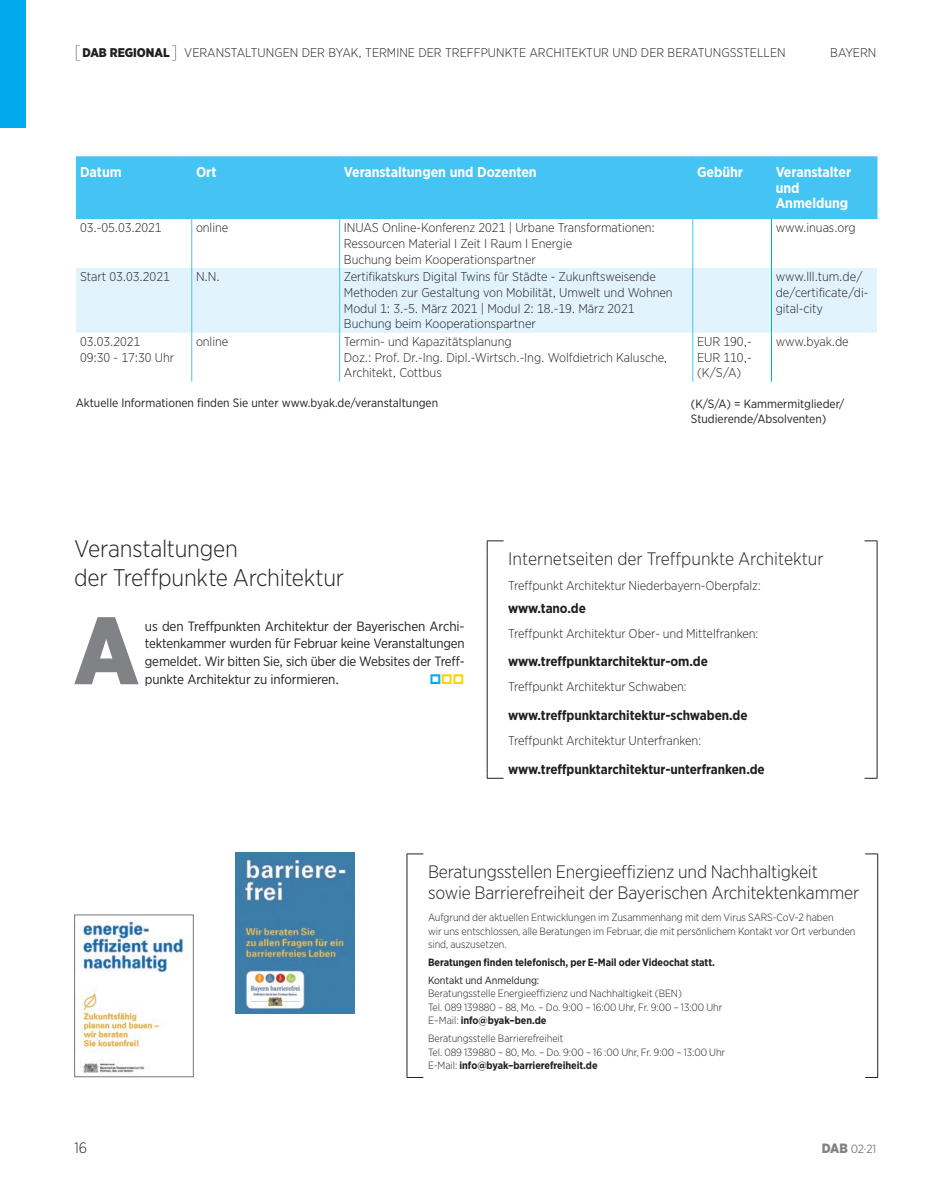
<style>
.page{position:relative;width:936px;height:1191px;background:#fff}
.page>*{position:absolute;margin:0;border:0;box-sizing:border-box;transform-origin:0 0}
.t1{font:900 95.25px "Gotham Narrow";color:#808285}
.t2{font:300 24px/28.5px "Gotham Narrow";letter-spacing:-.01em;color:#231f20}
.t3{font:300 18px/21.6px "Gotham Narrow";letter-spacing:-.01em;color:#231f20}
.t4{font:300 15px "Gotham Narrow";color:#231f20}
.t5{font:700 14.25px/15.8px "Gotham Narrow";letter-spacing:-.005em;color:#fff}
.t6{font:13.5px/17.9px "Gotham Narrow";letter-spacing:-.015em;color:#231f20;text-align:justify}
.t7{font:700 13.5px "Gotham Narrow";letter-spacing:-.005em;color:#231f20}
.t8{font:300 12.75px/15.8px "Gotham Narrow";letter-spacing:-.005em;color:#231f20}
.t9{font:300 12.6px "Gotham Narrow";color:#231f20}
.t10{font:12px/15px "Gotham Narrow";color:#231f20}
.t11{font:12px "Gotham Narrow";color:#808285}
.t12{font:300 10.5px/13.5px "Gotham Narrow";letter-spacing:-.005em;color:#231f20}
.t13{font:700 10.5px "Gotham Narrow";letter-spacing:-.005em;color:#231f20}
.t14{font:10.5px "Gotham Narrow";letter-spacing:-.005em;color:#231f20}
.s1{font-weight:100;font-size:18px}
.s2{font-weight:900}
.s3{font-weight:700}
.s4{font-weight:900;font-size:13.5px}
</style>
<div class="page">
<div style="left:76px;top:156px;width:801px;height:63px;background:#44c4f2"></div>
<div style="left:76px;top:268px;width:801px;height:65px;background:#e1f3fc"></div>
<hr style="left:191px;top:156px;width:1px;height:63px;background:#44c4f2">
<hr style="left:339px;top:156px;width:1px;height:63px;background:#44c4f2">
<hr style="left:692px;top:156px;width:1px;height:63px;background:#44c4f2">
<hr style="left:771px;top:156px;width:1px;height:63px;background:#44c4f2">
<hr style="left:191px;top:219px;width:1px;height:49px;background:#44c4f2">
<hr style="left:339px;top:219px;width:1px;height:49px;background:#44c4f2">
<hr style="left:692px;top:219px;width:1px;height:49px;background:#44c4f2">
<hr style="left:191px;top:268px;width:1px;height:65px;background:#44c4f2">
<hr style="left:339px;top:268px;width:1px;height:65px;background:#44c4f2">
<hr style="left:692px;top:268px;width:1px;height:65px;background:#44c4f2">
<hr style="left:191px;top:333px;width:1px;height:49px;background:#44c4f2">
<hr style="left:339px;top:333px;width:1px;height:49px;background:#44c4f2">
<hr style="left:692px;top:333px;width:1px;height:49px;background:#44c4f2">
<hr style="left:771px;top:219px;width:1px;height:49px;background:#00aaeb">
<hr style="left:771px;top:268px;width:1px;height:65px;background:#00aaeb">
<hr style="left:771px;top:333px;width:1px;height:49px;background:#00aaeb">
<img style="left:235px;top:852px;width:119px;height:161px">
<img style="left:80px;top:921px;width:103px;height:153px">
<div style="left:74px;top:914px;width:120px;height:163px;border:1px solid #76787b"></div>
<svg style="left:406px;top:1069px;width:17px;height:9px"></svg>
<svg style="left:865px;top:1069px;width:13px;height:9px"></svg>
<svg style="left:865px;top:853px;width:13px;height:12px"></svg>
<svg style="left:406px;top:853px;width:17px;height:12px"></svg>
<hr style="left:406px;top:865px;width:1px;height:204px;background:#231f20">
<hr style="left:877px;top:865px;width:1px;height:204px;background:#231f20">
<svg style="left:487px;top:774px;width:16px;height:5px"></svg>
<svg style="left:864px;top:774px;width:13px;height:5px"></svg>
<svg style="left:864px;top:540px;width:13px;height:12px"></svg>
<svg style="left:487px;top:540px;width:16px;height:12px"></svg>
<hr style="left:487px;top:552px;width:1px;height:222px;background:#231f20">
<hr style="left:876px;top:552px;width:1px;height:222px;background:#231f20">
<div style="left:0;top:0;width:26px;height:128px;background:#00aaeb"></div>
<p class="t9" style="left:74px;top:45px;width:127px"><span class="s1">[</span><span class="s2">DAB REGIONAL</span><span class="s1">]</span> Veranstaltungen</p>
<p class="t9" style="left:302px;top:45px;width:9px">der</p>
<p class="t9" style="left:328px;top:45px;width:52px">ByAK, Termine</p>
<p class="t9" style="left:418px;top:45px;width:9px">der</p>
<p class="t9" style="left:445px;top:45px;width:16px">Treffpunkte</p>
<p class="t9" style="left:529px;top:45px;width:17px">Architektur</p>
<p class="t9" style="left:612px;top:45px;width:9px">und</p>
<p class="t9" style="left:641px;top:45px;width:9px">der</p>
<p class="t9" style="left:667px;top:45px;width:16px">Beratungsstellen</p>
<p class="t9" style="left:830px;top:45px;width:48px">BAYERN</p>
<p class="t5" style="left:80px;top:164px;width:43px">Datum</p>
<p class="t5" style="left:196px;top:164px;width:22px">Ort</p>
<p class="t5" style="left:344px;top:164px;width:194px">Veranstaltungen und Dozenten</p>
<p class="t5" style="left:697px;top:164px;width:48px">Gebühr</p>
<p class="t5" style="left:775px;top:164px;width:77px">Veranstalter und<br>Anmeldung</p>
<p class="t8" style="left:80px;top:220px;width:83px">03.-05.03.2021</p>
<p class="t8" style="left:196px;top:220px;width:34px">online</p>
<p class="t8" style="left:344px;top:220px;width:312px">INUAS Online-Konferenz 2021 | Urbane Transformationen:<br>Ressourcen Material I Zeit I Raum I Energie<br>Buchung beim Kooperationspartner</p>
<p class="t8" style="left:775px;top:219px;width:81px">www.inuas.org</p>
<p class="t8" style="left:80px;top:268px;width:91px">Start 03.03.2021</p>
<p class="t8" style="left:196px;top:268px;width:25px">N.N.</p>
<p class="t8" style="left:344px;top:268px;width:330px">Zertifikatskurs Digital Twins für Städte - Zukunftsweisende Methoden zur Gestaltung von Mobilität, Umwelt und Wohnen Modul 1: 3.-5. März 2021 | Modul 2: 18.-19. März 2021<br>Buchung beim Kooperationspartner</p>
<p class="t8" style="left:775px;top:268px;width:94px">www.lll.tum.de/ de/certificate/di&shy;gital-city</p>
<p class="t8" style="left:80px;top:333px;width:96px">03.03.2021<br>09:30 - 17:30 Uhr</p>
<p class="t8" style="left:196px;top:333px;width:34px">online</p>
<p class="t8" style="left:344px;top:333px;width:325px">Termin- und Kapazitätsplanung<br>Doz.: Prof. Dr.-Ing. Dipl.-Wirtsch.-Ing. Wolfdietrich Kalusche,<br>Architekt, Cottbus</p>
<p class="t8" style="left:697px;top:333px;width:56px;text-align:justify">EUR 190,- EUR 110,- (K/S/A)</p>
<p class="t8" style="left:775px;top:333px;width:74px">www.byak.de</p>
<p class="t10" style="left:690px;top:396px;width:155px">(K/S/A) = Kammermitglieder/<br>Studierende/Absolventen)</p>
<p class="t10" style="left:76px;top:395px;width:364px">Aktuelle Informationen finden Sie unter www.byak.de/veranstaltungen</p>
<h2 class="t2" style="left:74px;top:534px;width:271px">Veranstaltungen<br>der Treffpunkte Architektur</h2>
<h1 class="t1" style="left:74px;top:588px;width:66px">A</h1>
<p class="t6" style="left:145px;top:616px;width:321px">us den Treffpunkten Architektur der Bayerischen Archi&shy;tektenkammer wurden für Februar keine Veranstaltungen gemeldet. Wir bitten Sie, sich über die Websites der Treff&shy;punkte Architektur zu informieren.</p>
<h3 class="t3" style="left:508px;top:547px;width:317px">Internetseiten der Treffpunkte Architektur</h3>
<p class="t8" style="left:508px;top:577px;width:254px">Treffpunkt Architektur Niederbayern-Oberpfalz:</p>
<p class="t7" style="left:508px;top:599px;width:79px">www.tano.de</p>
<p class="t8" style="left:508px;top:625px;width:252px">Treffpunkt Architektur Ober- und Mittelfranken:</p>
<p class="t7" style="left:508px;top:653px;width:201px">www.treffpunktarchitektur-om.de</p>
<p class="t8" style="left:508px;top:678px;width:180px">Treffpunkt Architektur Schwaben:</p>
<p class="t7" style="left:508px;top:706px;width:241px">www.treffpunktarchitektur-schwaben.de</p>
<p class="t8" style="left:508px;top:732px;width:194px">Treffpunkt Architektur Unterfranken:</p>
<p class="t7" style="left:508px;top:760px;width:258px">www.treffpunktarchitektur-unterfranken.de</p>
<h3 class="t3" style="left:428px;top:860px;width:433px">Beratungsstellen Energieeffizienz und Nachhaltigkeit sowie Barrierefreiheit der Bayerischen Architektenkammer</h3>
<p class="t12" style="left:428px;top:910px;width:429px">Aufgrund der aktuellen Entwicklungen im Zusammenhang mit dem Virus SARS-CoV-2 haben<br>wir uns entschlossen, alle Beratungen im Februar, die mit persönlichem Kontakt vor Ort verbunden sind, auszusetzen.</p>
<p class="t13" style="left:428px;top:955px;width:288px">Beratungen finden telefonisch, per E-Mail oder Videochat statt.</p>
<p class="t14" style="left:428px;top:973px;width:113px">Kontakt und Anmeldung:</p>
<p class="t12" style="left:428px;top:986px;width:296px">Beratungsstelle Energieeffizienz und Nachhaltigkeit (BEN)<br>Tel. 089 139880 – 88, Mo. – Do. 9:00 – 16:00 Uhr, Fr. 9:00 – 13:00 Uhr<br>E–Mail: <span class="s3">info@byak–ben.de</span></p>
<p class="t12" style="left:428px;top:1031px;width:298px">Beratungsstelle Barrierefreiheit<br>Tel. 089 139880 – 80, Mo. – Do. 9:00 – 16 :00 Uhr, Fr. 9:00 – 13:00 Uhr<br>E-Mail: <span class="s3">info@byak–barrierefreiheit.de</span></p>
<p class="t4" style="left:74px;top:1138px;width:14px">16</p>
<p class="t11" style="left:821px;top:1141px;width:56px"><span class="s4">DAB</span> 02·21</p>
</div>
